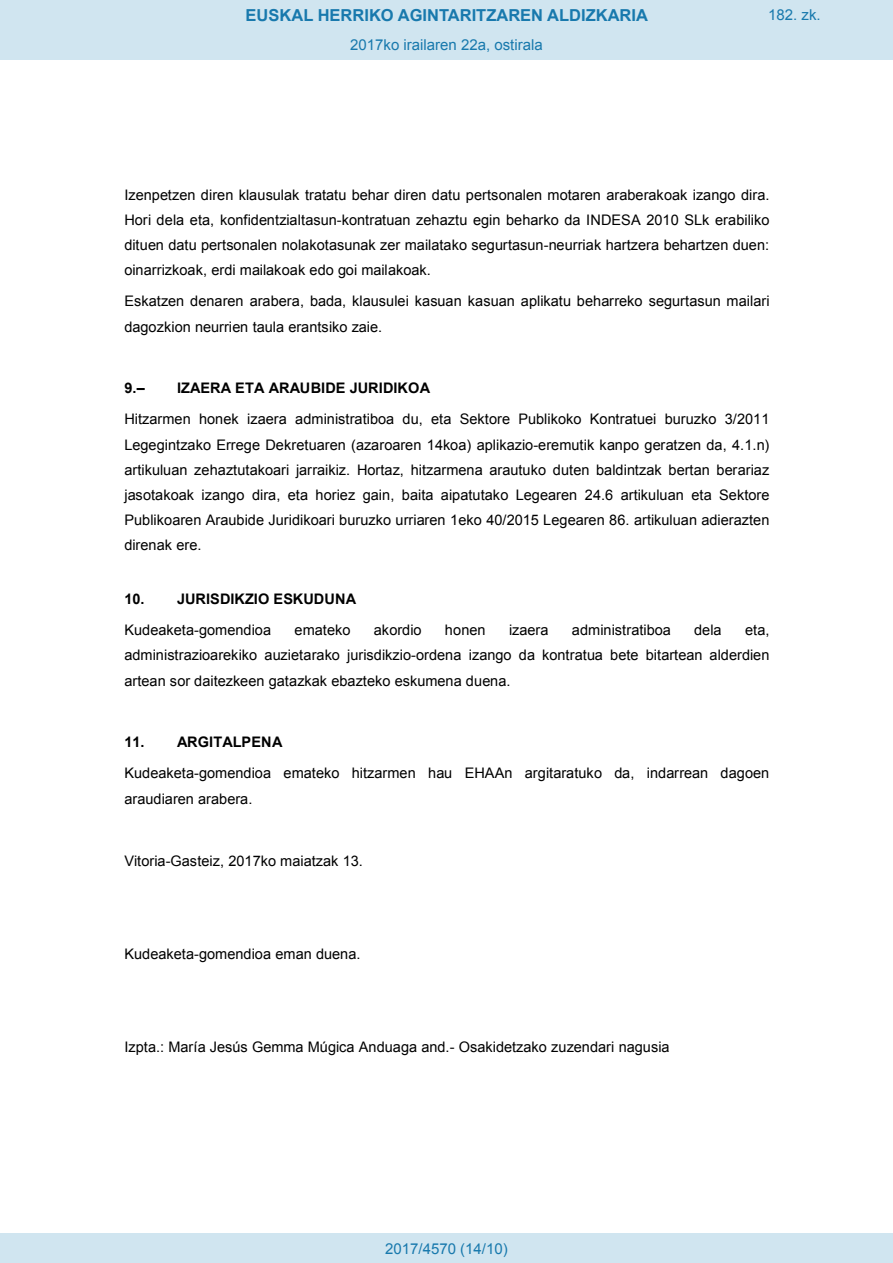
<style>
.page{position:relative;width:893px;height:1263px;background:#fff}
.page>*{position:absolute;margin:0;border:0;box-sizing:border-box;transform-origin:0 0}
.t1{font:700 16.5px "Arial";color:#1879ad}
.Paginacion_Centro{font:15px "Arial";color:#1879ad}
.t2{font:14.55px/25.2px "Arial";color:#000;text-align:justify}
.t3{font:700 14.55px/31.5px "Arial";color:#000}
.s1{font-weight:700}
.s2{font-weight:400}
</style>
<div class="page">
<div style="left:0;top:0;width:893px;height:60px;background:#d0e5f0"></div>
<div style="left:0;top:1233px;width:893px;height:30px;background:#d0e5f0"></div>
<p class="t1" style="left:246px;top:4px;width:404px">EUSKAL HERRIKO AGINTARITZAREN ALDIZKARIA</p>
<p class="Paginacion_Centro" style="left:768px;top:5px;width:54px">182. zk.</p>
<p class="Paginacion_Centro" style="left:350px;top:35px;width:194px">2017ko irailaren 22a, ostirala</p>
<p class="t2" style="left:124px;top:182px;width:647px">Izenpetzen diren klausulak tratatu behar diren datu pertsonalen motaren araberakoak izango dira.<br>Hori dela eta, konfidentzialtasun-kontratuan zehaztu egin beharko da INDESA 2010 SLk erabiliko dituen datu pertsonalen nolakotasunak zer mailatako segurtasun-neurriak hartzera behartzen duen: oinarrizkoak, erdi mailakoak edo goi mailakoak.</p>
<p class="t2" style="left:124px;top:289px;width:647px">Eskatzen denaren arabera, bada, klausulei kasuan kasuan aplikatu beharreko segurtasun mailari dagozkion neurrien taula erantsiko zaie.</p>
<p class="t2" style="left:124px;top:372px;width:646px;line-height:31.5px;text-indent:53px"><span class="s1">IZAERA ETA ARAUBIDE JURIDIKOA<br></span>Hitzarmen honek izaera administratiboa du, eta Sektore Publikoko Kontratuei buruzko 3/2011</p>
<p class="t2" style="left:124px;top:432px;width:647px">Legegintzako Errege Dekretuaren (azaroaren 14koa) aplikazio-eremutik kanpo geratzen da, 4.1.n) artikuluan zehaztutakoari jarraikiz. Hortaz, hitzarmena arautuko duten baldintzak bertan berariaz jasotakoak izango dira, eta horiez gain, baita aipatutako Legearen 24.6 artikuluan eta Sektore Publikoaren Araubide Juridikoari buruzko urriaren 1eko 40/2015 Legearen 86. artikuluan adierazten direnak ere.</p>
<p class="t3" style="left:124px;top:372px;width:22px">9.–</p>
<p class="t3" style="left:124px;top:583px;width:233px">10. JURISDIKZIO ESKUDUNA<br><span class="s2">Kudeaketa-gomendioa</span></p>
<p class="t2" style="left:294px;top:617px;width:58px">emateko</p>
<p class="t2" style="left:374px;top:617px;width:49px">akordio</p>
<p class="t2" style="left:445px;top:617px;width:42px">honen</p>
<p class="t2" style="left:509px;top:617px;width:41px">izaera</p>
<p class="t2" style="left:572px;top:617px;width:100px">administratiboa</p>
<p class="t2" style="left:694px;top:617px;width:29px">dela</p>
<p class="t2" style="left:124px;top:617px;width:647px;text-indent:621px">eta, administrazioarekiko auzietarako jurisdikzio-ordena izango da kontratua bete bitartean alderdien artean sor daitezkeen gatazkak ebazteko eskumena duena.</p>
<p class="t2" style="left:124px;top:726px;width:646px;line-height:31.5px"><span class="s1">11. ARGITALPENA<br></span>Kudeaketa-gomendioa emateko hitzarmen hau EHAAn argitaratuko da, indarrean dagoen</p>
<p class="t2" style="left:124px;top:786px;width:129px">araudiaren arabera.</p>
<p class="t2" style="left:124px;top:848px;width:240px">Vitoria-Gasteiz, 2017ko maiatzak 13.</p>
<p class="t2" style="left:124px;top:941px;width:238px">Kudeaketa-gomendioa eman duena.</p>
<p class="t2" style="left:124px;top:1034px;width:547px">Izpta.: María Jesús Gemma Múgica Anduaga and.- Osakidetzako zuzendari nagusia</p>
<p class="Paginacion_Centro" style="left:385px;top:1238px;width:124px">2017/4570 (14/10)</p>
</div>
